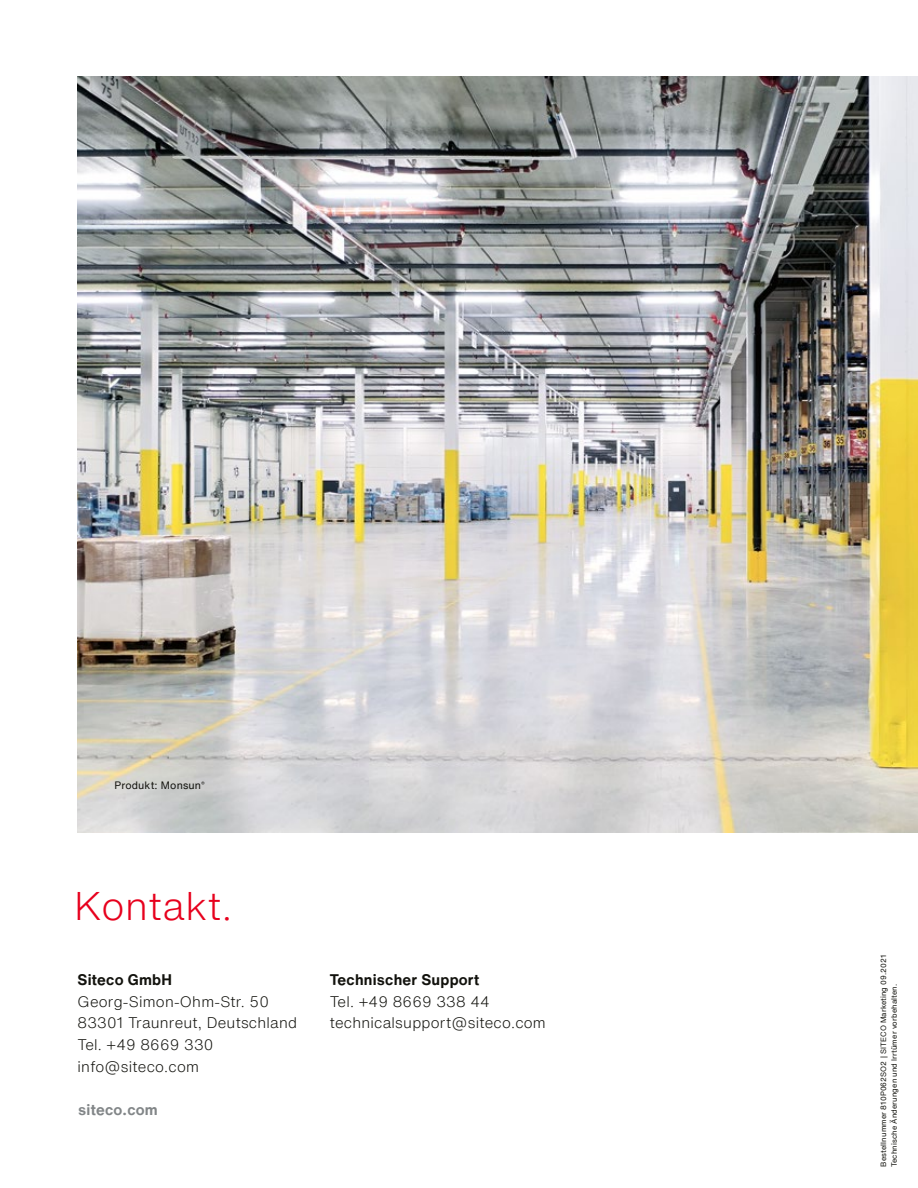
<style>
.page{position:relative;width:918px;height:1188px;background:#fff}
.page>*{position:absolute;margin:0;border:0;box-sizing:border-box;transform-origin:0 0}
.t1{font:300 39px "Helvetica Now Text";letter-spacing:.015em;color:#e7001d}
.t2{font:300 15px/21.8px "Helvetica Now Text";letter-spacing:.015em;color:#12120d}
.t3{font:700 15px "Helvetica Now Text";letter-spacing:.015em;color:#12120d}
.t4{font:700 15px "Helvetica Now Text";letter-spacing:.015em;color:#828688}
.t5{font:10.5px "Helvetica Now Text";letter-spacing:.015em;color:#12120d}
.t6{font:7.5px/10.5px "Helvetica Now Text";letter-spacing:.015em;color:#12120d}
</style>
<div class="page">
<img style="left:78px;top:76px;width:840px;height:757px">
<p class="t5" style="left:114px;top:777px;width:92px">Produkt: Monsun<sup>®</sup></p>
<h1 class="t1" style="left:74px;top:876px;width:159px">Kontakt.</h1>
<p class="t3" style="left:78px;top:968px;width:96px">Siteco GmbH</p>
<p class="t2" style="left:78px;top:990px;width:221px">Georg-Simon-Ohm-Str. 50<br>83301 Traunreut, Deutschland<br>Tel. +49 8669 330 info@siteco.com</p>
<p class="t4" style="left:78px;top:1099px;width:81px">siteco.com</p>
<p class="t3" style="left:330px;top:968px;width:151px">Technischer Support</p>
<p class="t2" style="left:330px;top:990px;width:218px">Tel. +49 8669 338 44 technicalsupport@siteco.com</p>
<p class="t6" style="left:878px;top:1167px;width:214px;rotate:-90deg">Bestellnummer 810P062SO2 | SITECO Marketing 09.2021<br>Technische Änderungen und Irrtümer vorbehalten.</p>
</div>
